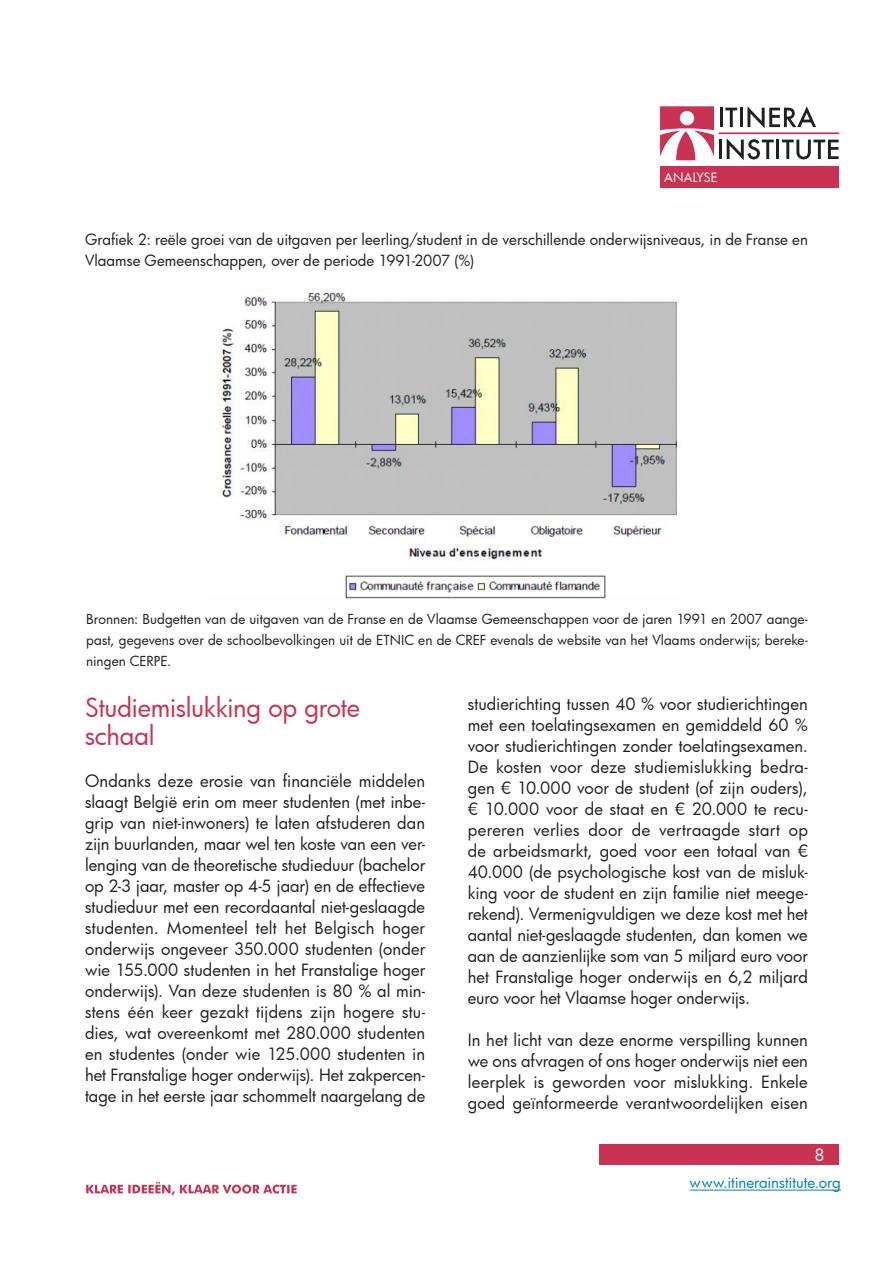
<style>
.page{position:relative;width:893px;height:1263px;background:#fff}
.page>*{position:absolute;margin:0;border:0;box-sizing:border-box;transform-origin:0 0}
.t1{font:25.5px/28.5px "Futura";letter-spacing:-.015em;color:#c93252}
.t2{font:16.5px/21px "Futura";color:#221f1f;text-align:justify}
.t3{font:16.5px "Futura";color:#fff}
.t4{font:15px/21px "Futura";color:#221f1f}
.t5{font:15px "Futura";color:#0082bf}
.t6{font:13.5px/21px "Futura";letter-spacing:.005em;color:#221f1f;text-align:justify}
.t7{font:12.6px "Futura";letter-spacing:-.005em;color:#fff}
</style>
<div class="page">
<div style="left:599px;top:1144px;width:240px;height:21px;background:#c93252"></div>
<hr style="left:690px;top:1189px;width:151px;height:1px;background:#0082bf">
<svg style="left:86px;top:1182px;width:211px;height:13px"></svg>
<svg style="left:660px;top:106px;width:54px;height:54px"></svg>
<hr style="left:720px;top:108px;width:3px;height:19px;background:#221f1f">
<svg style="left:725px;top:108px;width:12px;height:19px"></svg>
<hr style="left:740px;top:108px;width:3px;height:19px;background:#221f1f">
<svg style="left:747px;top:106px;width:69px;height:22px"></svg>
<hr style="left:719px;top:140px;width:3px;height:19px;background:#221f1f">
<svg style="left:727px;top:138px;width:47px;height:22px"></svg>
<hr style="left:776px;top:140px;width:3px;height:19px;background:#221f1f">
<svg style="left:782px;top:140px;width:57px;height:19px"></svg>
<hr style="left:719px;top:133px;width:120px;height:1px;background:#c93252">
<div style="left:660px;top:166px;width:179px;height:22px;background:#c93252"></div>
<img style="left:218px;top:289px;width:460px;height:310px">
<p class="t7" style="left:664px;top:171px;width:55px">ANALYSE</p>
<p class="t4" style="left:85px;top:229px;width:724px">Grafiek 2: reële groei van de uitgaven per leerling/student in de verschillende onderwijsniveaus, in de Franse en<br>Vlaamse Gemeenschappen, over de periode 1991-2007 (%)</p>
<p class="t6" style="left:86px;top:610px;width:723px">Bronnen: Budgetten van de uitgaven van de Franse en de Vlaamse Gemeenschappen voor de jaren 1991 en 2007 aange&shy;past, gegevens over de schoolbevolkingen uit de ETNIC en de CREF evenals de website van het Vlaams onderwijs; bereke&shy;ningen CERPE.</p>
<h1 class="t1" style="left:85px;top:695px;width:276px">Studiemislukking op grote schaal</h1>
<p class="t2" style="left:85px;top:770px;width:342px">Ondanks deze erosie van financiële middelen slaagt België erin om meer studenten (met inbe&shy;grip van niet-inwoners) te laten afstuderen dan zijn buurlanden, maar wel ten koste van een ver&shy;lenging van de theoretische studieduur (bachelor op 2-3 jaar, master op 4-5 jaar) en de effectieve studieduur met een recordaantal niet-geslaagde studenten. Momenteel telt het Belgisch hoger onderwijs ongeveer 350.000 studenten (onder wie 155.000 studenten in het Franstalige hoger onderwijs). Van deze studenten is 80 % al min&shy;stens één keer gezakt tijdens zijn hogere stu&shy;dies, wat overeenkomt met 280.000 studenten en studentes (onder wie 125.000 studenten in het Franstalige hoger onderwijs). Het zakpercen&shy;tage in het eerste jaar schommelt naargelang de</p>
<p class="t2" style="left:468px;top:695px;width:342px">studierichting tussen 40 % voor studierichtingen met een toelatingsexamen en gemiddeld 60 % voor studierichtingen zonder toelatingsexamen.<br>De kosten voor deze studiemislukking bedra&shy;gen € 10.000 voor de student (of zijn ouders), € 10.000 voor de staat en € 20.000 te recu&shy;pereren verlies door de vertraagde start op de arbeidsmarkt, goed voor een totaal van € 40.000 (de psychologische kost van de misluk&shy;king voor de student en zijn familie niet meege&shy;rekend). Vermenigvuldigen we deze kost met het aantal niet-geslaagde studenten, dan komen we aan de aanzienlijke som van 5 miljard euro voor het Franstalige hoger onderwijs en 6,2 miljard euro voor het Vlaamse hoger onderwijs.</p>
<p class="t2" style="left:468px;top:1031px;width:342px">In het licht van deze enorme verspilling kunnen we ons afvragen of ons hoger onderwijs niet een leerplek is geworden voor mislukking. Enkele goed geïnformeerde verantwoordelijken eisen</p>
<p class="t3" style="left:814px;top:1147px;width:12px">8</p>
<p class="t5" style="left:690px;top:1175px;width:153px">www.itinerainstitute.org</p>
</div>
